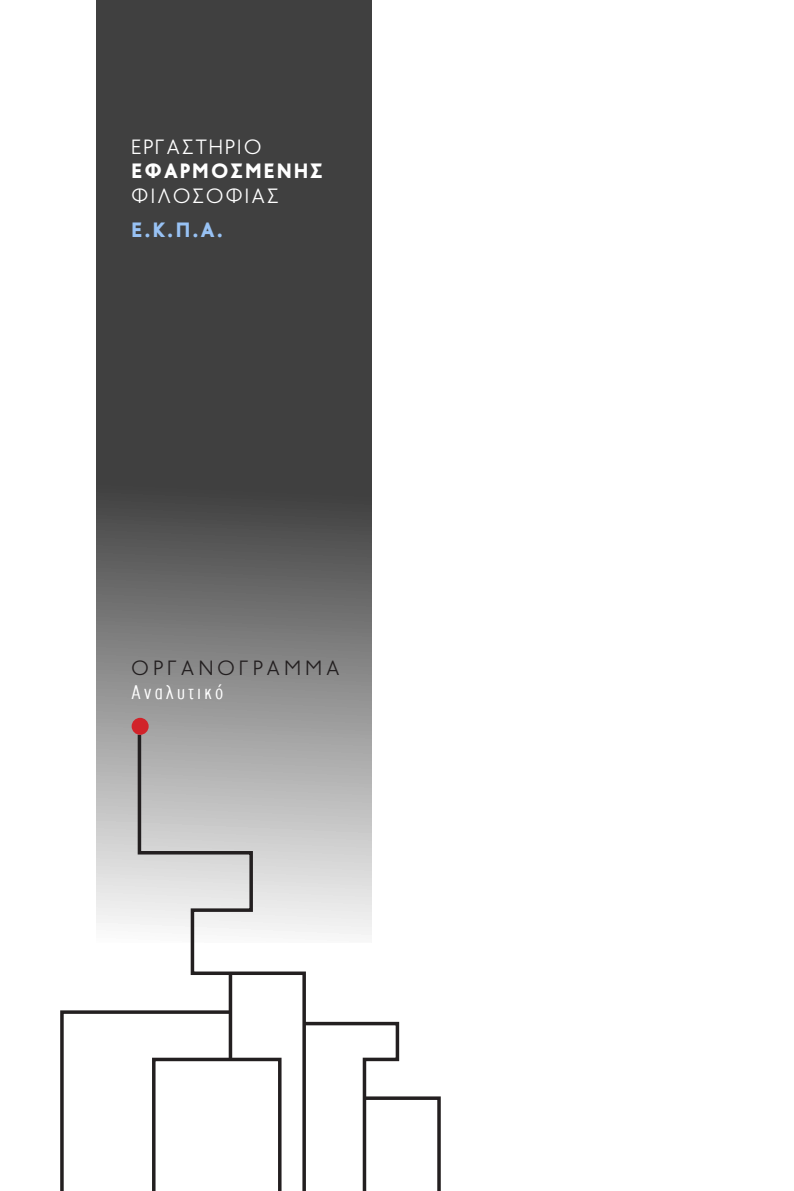
<style>
.page{position:relative;width:794px;height:1191px;background:#fff}
.page>*{position:absolute;margin:0;border:0;box-sizing:border-box;transform-origin:0 0}
.t1{font:300 21px "PF Transport";letter-spacing:.1em;color:#fff}
.t2{font:300 21px "PF Transport";letter-spacing:.21em;color:#231f20}
.t3{font:900 21px "PF Transport";letter-spacing:.1em;color:#fff}
.t4{font:300 21px "PF Highway Gothic Xtra Cond";letter-spacing:.16em;color:#fff}
.t5{font:900 21px "PF Transport";color:#98c2f4}
</style>
<div class="page">
<svg style="left:96px;top:0;width:275px;height:935px;fill:#404040"></svg>
<svg style="left:136px;top:731px;width:172px;height:289px"></svg>
<hr style="left:229px;top:973px;width:3px;height:87px;background:#231f20">
<svg style="left:60px;top:1008px;width:223px;height:183px"></svg>
<svg style="left:302px;top:1020px;width:139px;height:171px"></svg>
<div style="left:132px;top:718px;width:17px;height:17px;background:#d1232a;border-radius:50%"></div>
<p class="t1" style="left:132px;top:134px;width:131px">ΕΡΓΑΣΤΗΡΙΟ</p>
<p class="t3" style="left:132px;top:159px;width:193px">ΕΦΑΡΜΟΣΜΕΝΗΣ</p>
<p class="t1" style="left:132px;top:183px;width:149px">ΦΙΛΟΣΟΦΙΑΣ</p>
<p class="t5" style="left:132px;top:218px;width:93px">Ε.Κ.Π.Α.</p>
<p class="t2" style="left:132px;top:656px;width:209px">ΟΡΓΑΝΟΓΡΑΜΜΑ</p>
<p class="t4" style="left:132px;top:682px;width:93px">Αναλυτικό</p>
</div>
